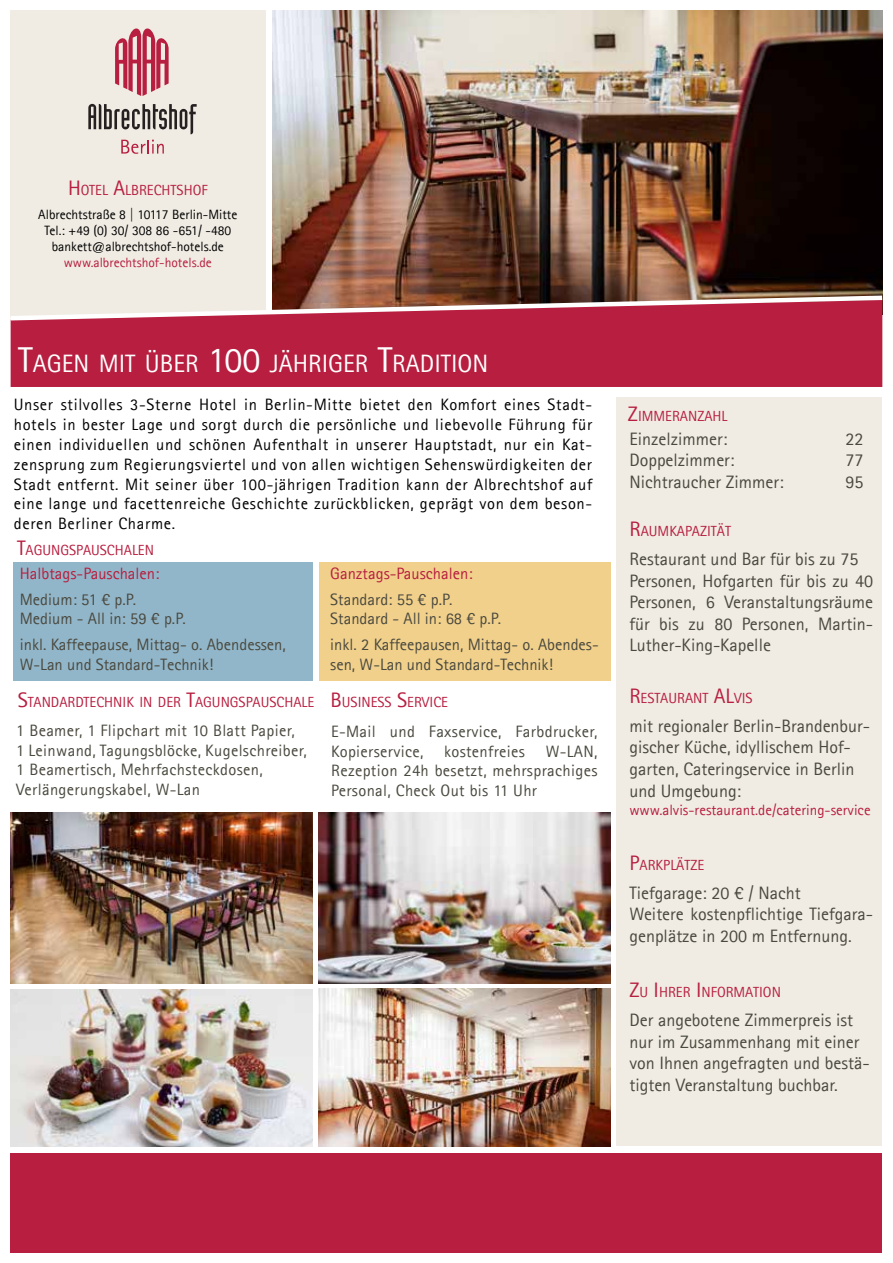
<style>
.page{position:relative;width:893px;height:1263px;background:#fff}
.page>*{position:absolute;margin:0;border:0;box-sizing:border-box;transform-origin:0 0}
.t1{font:25.2px "Agfa Rotis Sans Serif";color:#fff}
.t2{font:18px/21.6px "Agfa Rotis Sans Serif";color:#4a493f}
.t3{font:16.5px/19.8px "Agfa Rotis Sans Serif";letter-spacing:.04em;color:#000;text-align:justify}
.t4{font:16.5px/19.8px "Agfa Rotis Sans Serif";letter-spacing:.02em;color:#4a493f}
.t5{font:16.5px/19.8px "Agfa Rotis Sans Serif";color:#4a493f}
.t6{font:16.5px "Agfa Rotis Sans Serif";color:#b71e3f}
.t7{font:15px "Agfa Rotis Sans Serif";color:#b71e3f}
.t8{font:14.7px "Agfa Rotis Sans Serif";color:#b71e3f}
.t9{font:13.5px/16.2px "Agfa Rotis Sans Serif";color:#000;text-align:center}
.t10{font:13.5px "Agfa Rotis Sans Serif";color:#b71e3f}
.s1{font-size:21px}
.s2{font-size:36px}
</style>
<div class="page">
<div style="left:11px;top:11px;width:255px;height:307px;background:#f0ece3"></div>
<div style="left:617px;top:398px;width:265px;height:748px;background:#f0ece3"></div>
<div style="left:11px;top:1153px;width:871px;height:99px;background:#b71e3f"></div>
<img style="left:319px;top:989px;width:291px;height:157px">
<div style="left:13px;top:562px;width:300px;height:119px;background:#92b6c9"></div>
<img style="left:272px;top:11px;width:610px;height:282px">
<div style="left:319px;top:562px;width:291px;height:119px;background:#f1d08b"></div>
<img style="left:11px;top:812px;width:302px;height:172px">
<img style="left:319px;top:812px;width:291px;height:172px">
<div style="left:11px;top:323px;width:871px;height:64px;background:#b71e3f"></div>
<svg style="left:10px;top:293px;width:873px;height:30px"></svg>
<svg style="left:115px;top:28px;width:54px;height:68px"></svg>
<svg style="left:88px;top:104px;width:109px;height:30px"></svg>
<svg style="left:121px;top:140px;width:43px;height:14px"></svg>
<img style="left:11px;top:989px;width:302px;height:157px">
<p class="t8" style="left:68px;top:181px;width:141px"><span class="s1">H</span>OTEL <span class="s1">A</span>LBRECHTSH OF</p>
<p class="t9" style="left:38px;top:206px;width:201px">Albrechtstraße 8 | 10117 Berlin-Mitte<br>Tel.: +49 (0) 30/ 308 86 -651/ -480 bankett@albrechtshof-hotels.de</p>
<p class="t10" style="left:64px;top:255px;width:150px">www.albrechtshof-hotels.de</p>
<h1 class="t1" style="left:18px;top:349px;width:472px"><span class="s2">T</span>AGEN MIT ÜBER <span class="s2">100</span> JÄH RIGER <span class="s2">T</span>RADITION</h1>
<p class="t3" style="left:14px;top:395px;width:580px">Unser stilvolles 3-Sterne Hotel in Berlin-Mitte bietet den Komfort eines Stadt&shy;hotels in bester Lage und sorgt durch die persönliche und liebevolle Führung für einen individuellen und schönen Aufenthalt in unserer Hauptstadt, nur ein Kat&shy;zensprung zum Regierungsviertel und von allen wichtigen Sehenswürdigkeiten der Stadt entfernt. Mit seiner über 100-jährigen Tradition kann der Albrechtshof auf eine lange und facettenreiche Geschichte zurückblicken, geprägt von dem beson&shy;deren Berliner Charme.</p>
<p class="t8" style="left:628px;top:407px;width:101px"><span class="s1">Z</span>IMMERANZAH L</p>
<p class="t2" style="left:629px;top:428px;width:99px">Einzelzimmer:</p>
<p class="t2" style="left:845px;top:428px;width:19px">22</p>
<p class="t2" style="left:629px;top:449px;width:107px">Doppelzimmer:</p>
<p class="t2" style="left:845px;top:449px;width:19px">77</p>
<p class="t2" style="left:629px;top:471px;width:156px">Nichtraucher Zimmer:</p>
<p class="t2" style="left:845px;top:471px;width:19px">95</p>
<p class="t8" style="left:629px;top:523px;width:103px"><span class="s1">R</span>AUMKAPAZITÄT</p>
<p class="t2" style="left:629px;top:548px;width:245px">Restaurant und Bar für bis zu 75<br>Personen, Hofgarten für bis zu 40<br>Personen, 6 Veranstaltungsräume für bis zu 80 Personen, Martin-<br>Luther-King-Kapelle</p>
<p class="t8" style="left:629px;top:689px;width:125px"><span class="s1">R</span> ESTAURANT <span class="s1">AL</span>VIS</p>
<p class="t2" style="left:629px;top:715px;width:242px">mit regionaler Berlin-Brandenbur&shy;gischer Küche, idyllischem Hof&shy;garten, Cateringservice in Berlin und Umgebung:</p>
<p class="t7" style="left:629px;top:801px;width:243px">www.alvis-restaurant.de/catering-service</p>
<p class="t8" style="left:629px;top:856px;width:76px"><span class="s1">P</span>ARKPLÄTZE</p>
<p class="t2" style="left:629px;top:882px;width:245px">Tiefgarage: 20 € / Nacht<br>Weitere kostenpflichtige Tiefgara&shy;genplätze in 200 m Entfernung.</p>
<p class="t8" style="left:629px;top:984px;width:153px"><span class="s1">Z</span>U <span class="s1">I</span> H RER <span class="s1">I</span> NFORMATION</p>
<p class="t2" style="left:629px;top:1009px;width:242px">Der angebotene Zimmerpreis ist nur im Zusammenhang mit einer von Ihnen angefragten und bestä&shy;tigten Veranstaltung buchbar.</p>
<p class="t8" style="left:17px;top:541px;width:139px"><span class="s1">T</span>AGUNGSPAUSCHALEN</p>
<p class="t6" style="left:20px;top:564px;width:141px">Halbtags-Pauschalen:</p>
<p class="t5" style="left:20px;top:589px;width:167px">Medium: 51 € p.P.<br>Medium - All in: 59 € p.P.</p>
<p class="t5" style="left:20px;top:634px;width:268px">inkl. Kaffeepause, Mittag- o. Abendessen,<br>W-Lan und Standard-Technik!</p>
<p class="t8" style="left:18px;top:693px;width:298px"><span class="s1">S</span>TANDARDTECH NIK IN DER <span class="s1">T</span>AGUNGSPAUSCHALE</p>
<p class="t4" style="left:16px;top:720px;width:292px">1 Beamer, 1 Flipchart mit 10 Blatt Papier, 1 Leinwand, Tagungsblöcke, Kugelschreiber, 1 Beamertisch, Mehrfachsteckdosen, Verlängerungskabel, W-Lan</p>
<p class="t6" style="left:330px;top:564px;width:144px">Ganztags-Pauschalen:</p>
<p class="t5" style="left:330px;top:589px;width:173px">Standard: 55 € p.P.<br>Standard - All in: 68 € p.P.</p>
<p class="t5" style="left:330px;top:634px;width:270px">inkl. 2 Kaffeepausen, Mittag- o. Abendes&shy;sen, W-Lan und Standard-Technik!</p>
<p class="t8" style="left:331px;top:694px;width:119px"><span class="s1">B</span>USINESS <span class="s1">S</span>ERVICE</p>
<p class="t4" style="left:331px;top:721px;width:268px">E-Mail und Faxservice, Farbdrucker,<br>Kopierservice,</p>
<p class="t4" style="left:444px;top:741px;width:82px">kostenfreies</p>
<p class="t4" style="left:331px;top:741px;width:268px;text-align:justify;text-indent:215px">W-LAN, Rezeption 24h besetzt, mehrsprachiges Personal, Check Out bis 11 Uhr</p>
</div>
